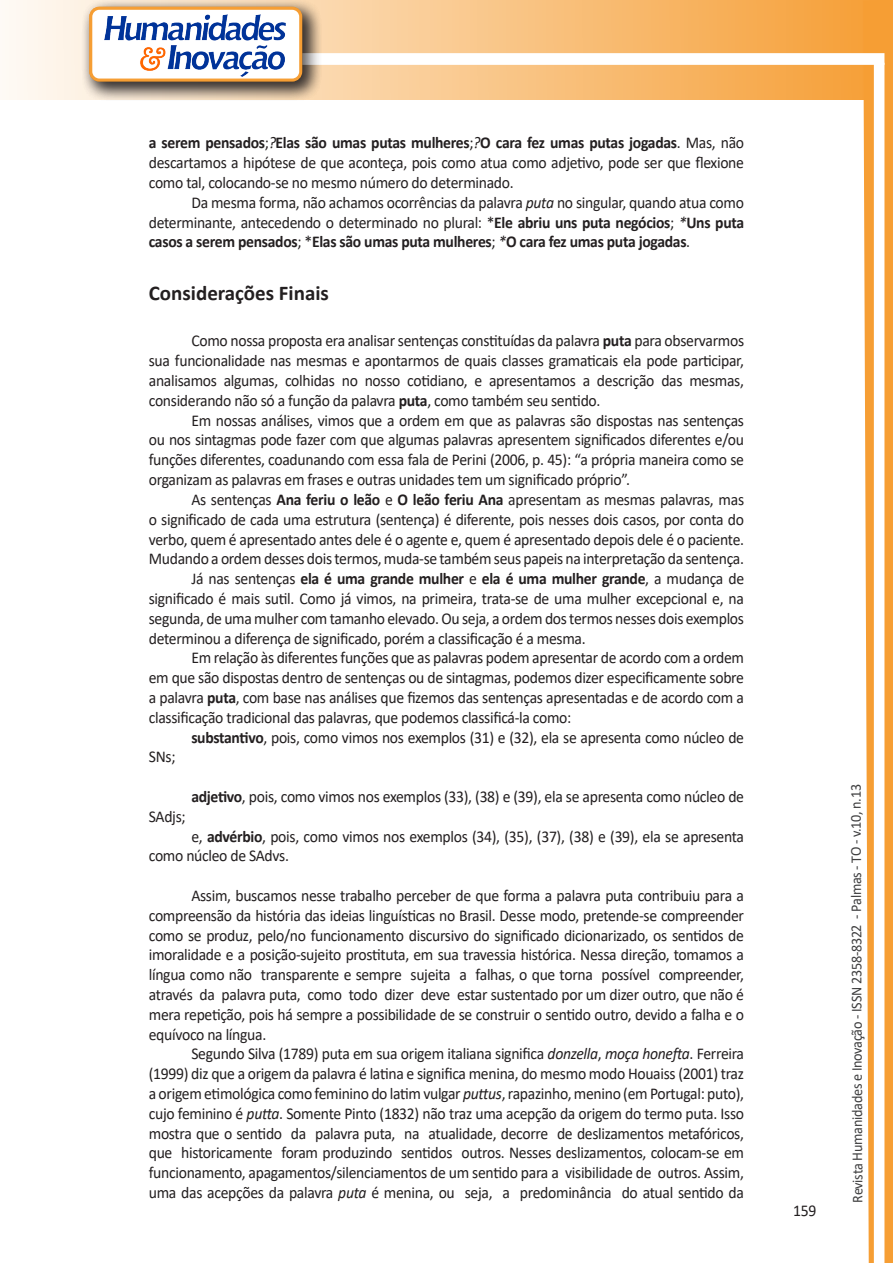
<style>
.page{position:relative;width:893px;height:1263px;background:#fff}
.page>*{position:absolute;margin:0;border:0;box-sizing:border-box;transform-origin:0 0}
.Titulo_2{font:700 21px "Calibri";color:#231f20}
.texto{font:16.5px/19.8px "Calibri";letter-spacing:-.02em;color:#231f20;text-align:justify;scale:.95 1}
.t1{font:15px "Calibri";letter-spacing:-.025em;color:#3e3e3f;scale:.95 1}
.s1{font-weight:700}
.s2{font-style:italic}
</style>
<div class="page">
<svg style="left:5px;top:0;width:858px;height:100px;background:#f9c484"></svg>
<div style="left:302px;top:53px;width:582px;height:12px;background:#fff;border:2px solid #fff"></div>
<svg style="left:863px;top:0;width:30px;height:1263px"></svg>
<div style="left:81px;top:0;width:241px;height:102px;background:#231f20;opacity:.75"></div>
<div style="left:91px;top:8px;width:210px;height:72px;background:#fff;border-radius:9px"></div>
<img style="left:104px;top:14px;width:181px;height:62px">
<div style="left:89px;top:7px;width:213px;height:75px;border:3px solid #f69e34;border-radius:9px"></div>
<p class="texto" style="left:149px;top:133px;width:628px"><span class="s1">a serem pensados</span>;<span class="s2">?</span><span class="s1">Elas são umas putas mulheres</span>;<span class="s2">?</span><span class="s1">O cara fez umas putas jogadas</span>. Mas, não descartamos a hipótese de que aconteça, pois como atua como adjetivo, pode ser que flexione como tal, colocando-se no mesmo número do determinado.</p>
<p class="texto" style="left:149px;top:192px;width:628px;text-indent:43px">Da mesma forma, não achamos ocorrências da palavra <span class="s2">puta</span> no singular, quando atua como determinante, antecedendo o determinado no plural: *<span class="s1">Ele abriu uns puta negócios</span>; <span class="s2">*</span><span class="s1">Uns puta casos a serem pensados</span>; *<span class="s1">Elas são umas puta mulheres</span>; <span class="s2">*</span><span class="s1">O cara fez umas puta jogadas</span>.</p>
<p class="Titulo_2" style="left:149px;top:278px;width:182px">Considerações Finais</p>
<p class="texto" style="left:149px;top:331px;width:628px;text-indent:43px">Como nossa proposta era analisar sentenças constituídas da palavra <span class="s1">puta</span> para observarmos sua funcionalidade nas mesmas e apontarmos de quais classes gramaticais ela pode participar, analisamos algumas, colhidas no nosso cotidiano, e apresentamos a descrição das mesmas, considerando não só a função da palavra <span class="s1">puta</span>, como também seu sentido.</p>
<p class="texto" style="left:149px;top:410px;width:628px;text-indent:43px">Em nossas análises, vimos que a ordem em que as palavras são dispostas nas sentenças ou nos sintagmas pode fazer com que algumas palavras apresentem significados diferentes e/ou funções diferentes, coadunando com essa fala de Perini (2006, p. 45): “a própria maneira como se organizam as palavras em frases e outras unidades tem um significado próprio”.</p>
<p class="texto" style="left:149px;top:489px;width:628px;text-indent:43px">As sentenças <span class="s1">Ana feriu o leão</span> e <span class="s1">O leão feriu Ana</span> apresentam as mesmas palavras, mas o significado de cada uma estrutura (sentença) é diferente, pois nesses dois casos, por conta do verbo, quem é apresentado antes dele é o agente e, quem é apresentado depois dele é o paciente.<br>Mudando a ordem desses dois termos, muda-se também seus papeis na interpretação da sentença.</p>
<p class="texto" style="left:149px;top:568px;width:628px;text-indent:43px">Já nas sentenças <span class="s1">ela é uma grande mulher</span> e <span class="s1">ela é uma mulher grande</span>, a mudança de significado é mais sutil. Como já vimos, na primeira, trata-se de uma mulher excepcional e, na segunda, de uma mulher com tamanho elevado. Ou seja, a ordem dos termos nesses dois exemplos determinou a diferença de significado, porém a classificação é a mesma.</p>
<p class="texto" style="left:149px;top:647px;width:628px;text-indent:43px">Em relação às diferentes funções que as palavras podem apresentar de acordo com a ordem em que são dispostas dentro de sentenças ou de sintagmas, podemos dizer especificamente sobre a palavra <span class="s1">puta</span>, com base nas análises que fizemos das sentenças apresentadas e de acordo com a classificação tradicional das palavras, que podemos classificá-la como:</p>
<p class="texto" style="left:191px;top:727px;width:583px"><span class="s1">substantivo</span>, pois, como vimos nos exemplos (31) e (32), ela se apresenta como núcleo de</p>
<p class="texto" style="left:149px;top:746px;width:30px">SNs;</p>
<p class="texto" style="left:191px;top:786px;width:583px"><span class="s1">adjetivo</span>, pois, como vimos nos exemplos (33), (38) e (39), ela se apresenta como núcleo de</p>
<p class="texto" style="left:149px;top:806px;width:40px">SAdjs;</p>
<p class="texto" style="left:149px;top:826px;width:628px;text-indent:43px">e, <span class="s1">advérbio</span>, pois, como vimos nos exemplos (34), (35), (37), (38) e (39), ela se apresenta como núcleo de SAdvs.</p>
<p class="texto" style="left:149px;top:885px;width:628px;text-indent:43px">Assim, buscamos nesse trabalho perceber de que forma a palavra puta contribuiu para a compreensão da história das ideias linguísticas no Brasil. Desse modo, pretende-se compreender como se produz, pelo/no funcionamento discursivo do significado dicionarizado, os sentidos de imoralidade e a posição-sujeito prostituta, em sua travessia histórica. Nessa direção, tomamos a língua como não transparente e sempre sujeita a falhas, o que torna possível compreender, através da palavra puta, como todo dizer deve estar sustentado por um dizer outro, que não é mera repetição, pois há sempre a possibilidade de se construir o sentido outro, devido a falha e o equívoco na língua.</p>
<p class="texto" style="left:149px;top:1043px;width:628px;text-indent:43px">Segundo Silva (1789) puta em sua origem italiana significa <span class="s2">donzella</span>, <span class="s2">moça honefta</span>. Ferreira (1999) diz que a origem da palavra é latina e significa menina, do mesmo modo Houaiss (2001) traz a origem etimológica como feminino do latim vulgar <span class="s2">puttus</span>, rapazinho, menino (em Portugal: puto), cujo feminino é <span class="s2">putta</span>. Somente Pinto (1832) não traz uma acepção da origem do termo puta. Isso mostra que o sentido da palavra puta, na atualidade, decorre de deslizamentos metafóricos, que historicamente foram produzindo sentidos outros. Nesses deslizamentos, colocam-se em funcionamento, apagamentos/silenciamentos de um sentido para a visibilidade de outros. Assim, uma das acepções da palavra <span class="s2">puta</span> é menina, ou seja, a predominância do atual sentido da</p>
<p class="texto" style="left:793px;top:1200px;width:26px">159</p>
<p class="t1" style="left:846px;top:1203px;width:442px;rotate:-90deg">Revista Humanidades e Inovação - ISSN 2358-8322 - Palmas - TO - v.10, n.13</p>
</div>
